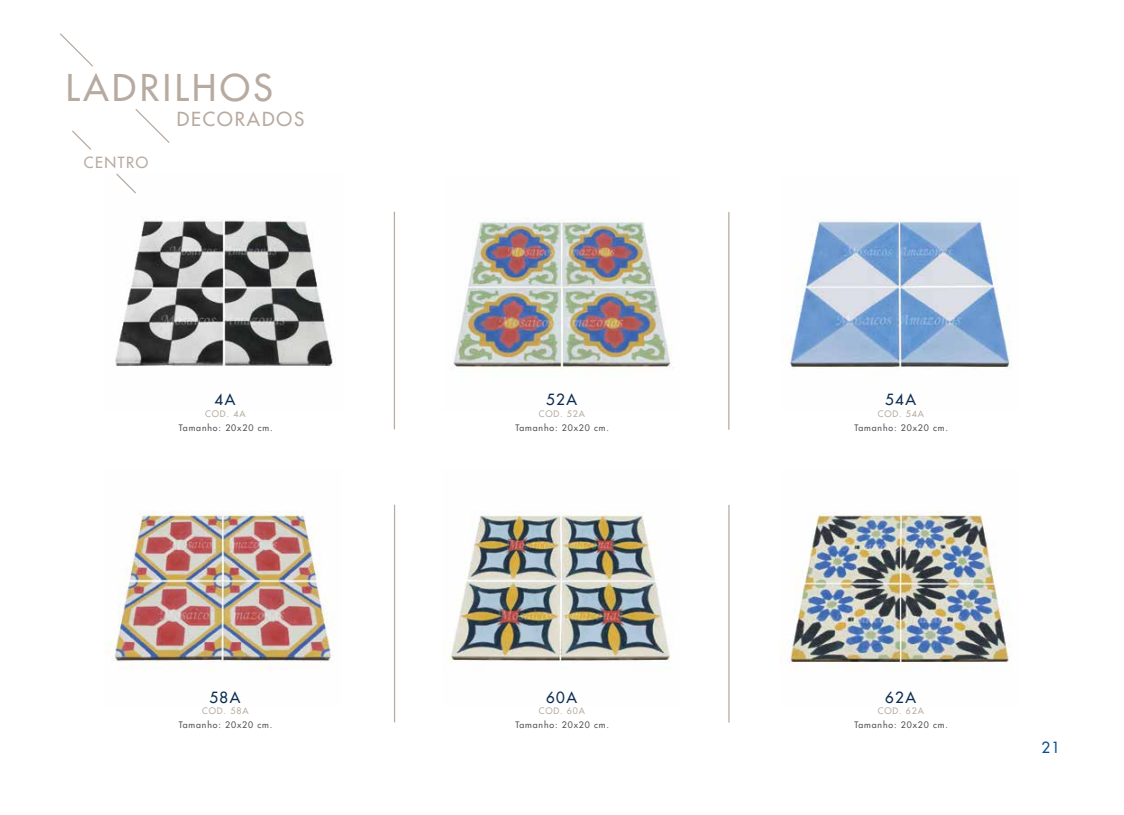
<style>
.page{position:relative;width:1124px;height:815px;background:#fff}
.page>*{position:absolute;margin:0;border:0;box-sizing:border-box;transform-origin:0 0}
.t1{font:35.88px "Futura LT";letter-spacing:.1em;color:#b7aaa0}
.t2{font:18.88px "Futura LT";letter-spacing:.1em;color:#b7aaa0}
.t3{font:15px "Futura LT";letter-spacing:.1em;color:#0c2d4f}
.t4{font:15px "Futura LT";letter-spacing:.1em;color:#b7aaa0}
.t5{font:15px "Futura LT";color:#0a5191}
.t6{font:8.75px "Futura LT";letter-spacing:.1em;color:#525252}
.t7{font:8.75px "Futura LT";letter-spacing:.1em;color:#b7aaa0}
</style>
<div class="page">
<img style="left:780px;top:511px;width:231px;height:159px">
<img style="left:788px;top:218px;width:223px;height:152px">
<img style="left:449px;top:511px;width:224px;height:152px">
<img style="left:452px;top:218px;width:222px;height:152px">
<img style="left:104px;top:511px;width:231px;height:159px">
<img style="left:115px;top:216px;width:219px;height:151px">
<svg style="left:60px;top:33px;width:33px;height:34px"></svg>
<svg style="left:135px;top:109px;width:35px;height:34px"></svg>
<svg style="left:72px;top:130px;width:19px;height:20px"></svg>
<svg style="left:116px;top:173px;width:20px;height:21px"></svg>
<hr style="left:394px;top:212px;width:1px;height:217px;background:#b7aa9f">
<hr style="left:394px;top:505px;width:1px;height:217px;background:#b7aa9f">
<hr style="left:728px;top:505px;width:1px;height:218px;background:#b7aa9f">
<hr style="left:728px;top:212px;width:1px;height:218px;background:#b7aa9f">
<h1 class="t1" style="left:66px;top:64px;width:208px">LADRILHOS</h1>
<h2 class="t2" style="left:177px;top:107px;width:129px">DECORADOS</h2>
<h3 class="t4" style="left:84px;top:153px;width:66px">CENTRO</h3>
<h3 class="t3" style="left:215px;top:390px;width:22px">4A</h3>
<h3 class="t3" style="left:546px;top:390px;width:32px">52A</h3>
<h3 class="t3" style="left:884px;top:390px;width:32px">54A</h3>
<p class="t7" style="left:877px;top:408px;width:48px">COD. 54A</p>
<p class="t7" style="left:538px;top:408px;width:48px">COD. 52A</p>
<p class="t7" style="left:205px;top:408px;width:42px">COD. 4A</p>
<p class="t6" style="left:179px;top:422px;width:95px">Tamanho: 20x20 cm.</p>
<p class="t6" style="left:515px;top:422px;width:95px">Tamanho: 20x20 cm.</p>
<p class="t6" style="left:854px;top:422px;width:95px">Tamanho: 20x20 cm.</p>
<h3 class="t3" style="left:209px;top:687px;width:32px">58A</h3>
<p class="t7" style="left:202px;top:705px;width:48px">COD. 58A</p>
<h3 class="t3" style="left:546px;top:687px;width:32px">60A</h3>
<p class="t7" style="left:538px;top:705px;width:48px">COD. 60A</p>
<h3 class="t3" style="left:884px;top:687px;width:32px">62A</h3>
<p class="t7" style="left:877px;top:705px;width:48px">COD. 62A</p>
<p class="t6" style="left:179px;top:719px;width:95px">Tamanho: 20x20 cm.</p>
<p class="t6" style="left:515px;top:719px;width:95px">Tamanho: 20x20 cm.</p>
<p class="t6" style="left:854px;top:719px;width:95px">Tamanho: 20x20 cm.</p>
<h3 class="t5" style="left:1041px;top:738px;width:20px">21</h3>
</div>
